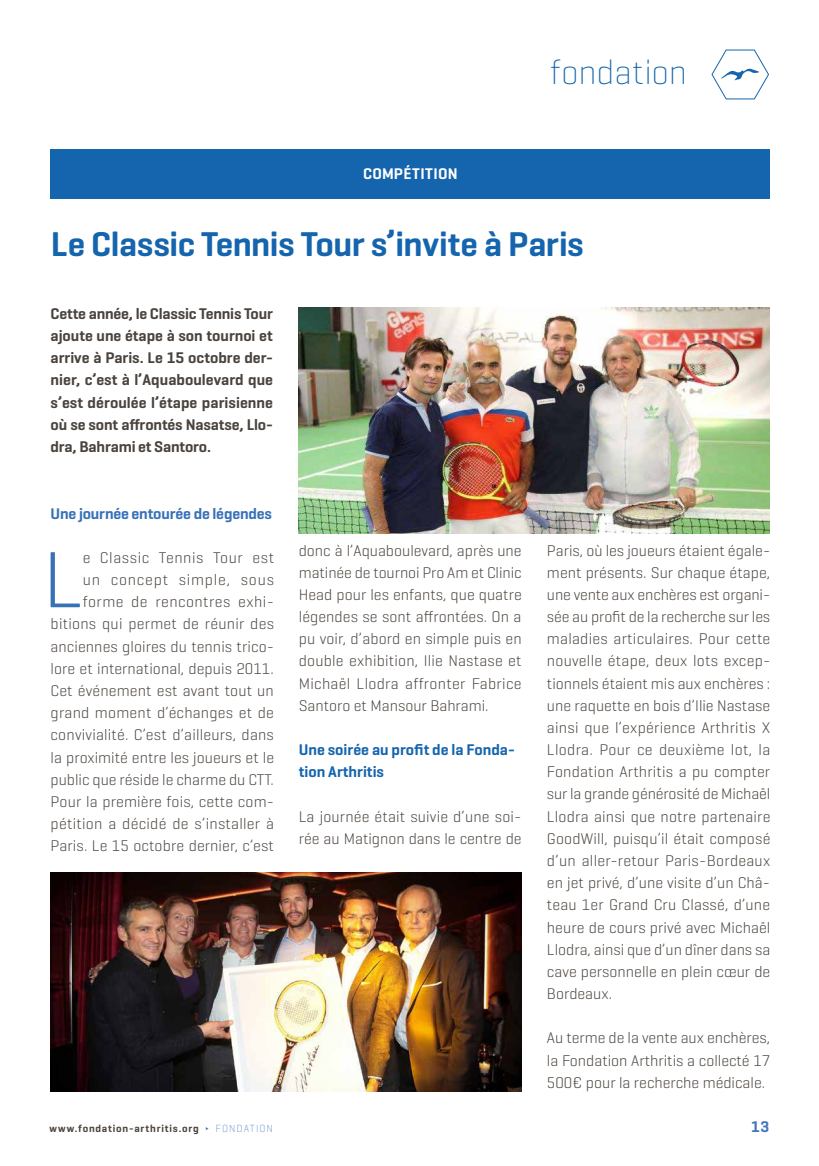
<style>
.page{position:relative;width:819px;height:1166px;background:#fff}
.page>*{position:absolute;margin:0;border:0;box-sizing:border-box;transform-origin:0 0}
.t1{font:300 81.02px "Geogrotesque";color:#3771b6}
.t2{font:600 35px "Geogrotesque";letter-spacing:-.015em;color:#1565ae}
.t3{font:200 35px "Geogrotesque";letter-spacing:-.005em;color:#1565ae}
.t4{font:300 15.75px/22.2px "Geogrotesque";letter-spacing:.005em;color:#4a433d;text-align:justify}
.t5{font:600 15.75px/22.2px "Geogrotesque";letter-spacing:-.01em;color:#4a433d;text-align:justify}
.t6{font:600 15.75px/22.2px "Geogrotesque";color:#1565ae}
.t7{font:600 15.75px "Geogrotesque";letter-spacing:-.01em;color:#3771b6}
.t8{font:600 15.75px "Geogrotesque";letter-spacing:.025em;color:#fff}
.t9{font:600 15.75px "Geogrotesque";color:#4076b9}
.t10{font:600 10.5px "Geogrotesque";letter-spacing:.08em;color:#4a433d}
.s1{font-weight:400;color:#4076b9}
.s2{font-weight:200;color:#4076b9}
</style>
<div class="page">
<svg style="left:711px;top:49px;width:58px;height:51px"></svg>
<img style="left:299px;top:308px;width:470px;height:225px">
<img style="left:51px;top:872px;width:470px;height:219px">
<div style="left:50px;top:149px;width:720px;height:49px;background:#1565ae"></div>
<p class="t8" style="left:363px;top:164px;width:96px">COMPÉTITION</p>
<h2 class="t3" style="left:550px;top:51px;width:138px">fondation</h2>
<h2 class="t2" style="left:51px;top:222px;width:534px">Le Classic Tennis Tour s’invite à Paris</h2>
<p class="t5" style="left:51px;top:302px;width:224px">Cette année, le Classic Tennis Tour ajoute une étape à son tournoi et arrive à Paris. Le 15 octobre der&shy;nier, c’est à l’Aquaboulevard que s’est déroulée l’étape parisienne où se sont affrontés Nasatse, Llo&shy;dra, Bahrami et Santoro.</p>
<p class="t7" style="left:51px;top:503px;width:223px">Une journée entourée de légendes</p>
<h1 class="t1" style="left:43px;top:529px;width:42px">L</h1>
<p class="t4" style="left:51px;top:546px;width:225px;text-align:right">e Classic Tennis Tour est<br>un concept simple, sous forme de rencontres exhi&shy;bitions qui permet de réunir des anciennes gloires du tennis trico&shy;lore et international, depuis 2011.<br>Cet événement est avant tout un grand moment d’échanges et de convivialité. C’est d’ailleurs, dans la proximité entre les joueurs et le public que réside le charme du CTT.<br>Pour la première fois, cette com&shy;pétition a décidé de s’installer à<br>Paris. Le 15 octobre dernier, c’est</p>
<p class="t4" style="left:299px;top:538px;width:224px">donc à l’Aquaboulevard, après une matinée de tournoi Pro Am et Clinic Head pour les enfants, que quatre légendes se sont affrontées. On a pu voir, d’abord en simple puis en double exhibition, Ilie Nastase et Michaël Llodra affronter Fabrice Santoro et Mansour Bahrami.</p>
<p class="t6" style="left:299px;top:738px;width:217px">Une soirée au profit de la Fonda&shy;tion Arthritis</p>
<p class="t4" style="left:299px;top:805px;width:224px">La journée était suivie d’une soi&shy;rée au Matignon dans le centre de</p>
<p class="t10" style="left:50px;top:1122px;width:225px">www.fondation-arthritis.org <span class="s1">∂</span> <span class="s2">FONDATION</span></p>
<p class="t4" style="left:547px;top:538px;width:225px">Paris, où les joueurs étaient égale&shy;ment présents. Sur chaque étape, une vente aux enchères est organi&shy;sée au profit de la recherche sur les maladies articulaires. Pour cette nouvelle étape, deux lots excep&shy;tionnels étaient mis aux enchères : une raquette en bois d’Ilie Nastase ainsi que l’expérience Arthritis X Llodra. Pour ce deuxième lot, la Fondation Arthritis a pu compter sur la grande générosité de Michaël Llodra ainsi que notre partenaire GoodWill, puisqu’il était composé d’un aller-retour Paris-Bordeaux en jet privé, d’une visite d’un Châ&shy;teau 1er Grand Cru Classé, d’une heure de cours privé avec Michaël Llodra, ainsi que d’un dîner dans sa cave personnelle en plein cœur de Bordeaux.</p>
<p class="t4" style="left:547px;top:1026px;width:225px">Au terme de la vente aux enchères, la Fondation Arthritis a collecté 17<br>500€ pour la recherche médicale.</p>
<p class="t9" style="left:751px;top:1117px;width:20px">13</p>
</div>
